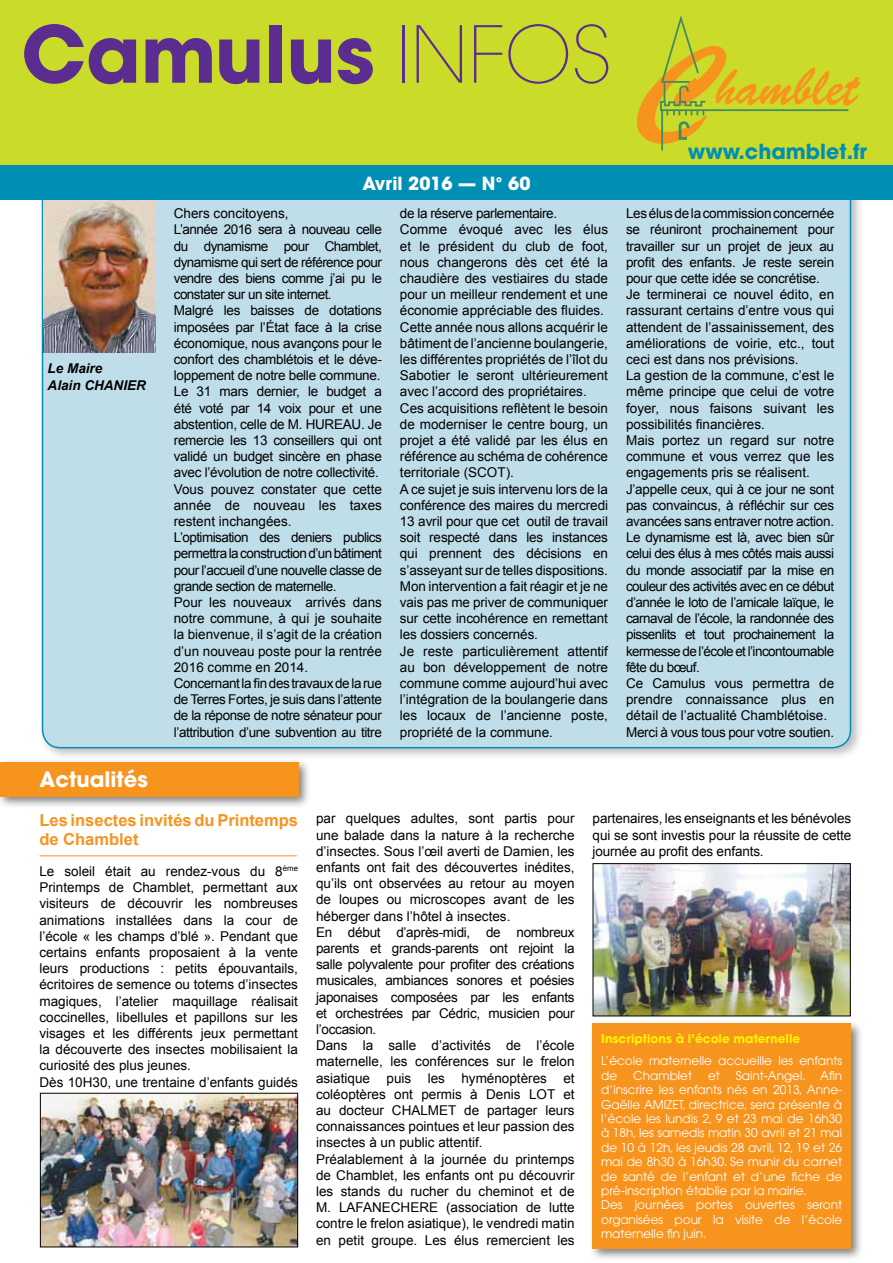
<style>
.page{position:relative;width:893px;height:1263px;background:#fff}
.page>*{position:absolute;margin:0;border:0;box-sizing:border-box;transform-origin:0 0}
.t1{font:700 77.85px "Avant Garde";color:#5c2d91}
.t2{font:53.25px "Brush Script Std";color:#f7941e;scale:.89 1}
.t3{font:700 21px "Avant Garde";color:#fff}
.t4{font:700 20.55px "Avant Garde";color:#008fb4}
.t5{font:700 18px "Avant Garde";color:#fff}
.t6{font:700 16.5px/19.8px "Arial";color:#f7941e}
.t7{font:13.5px/16.2px "Arial";color:#000}
.t8{font:13.5px/16.2px "Arial";letter-spacing:-.02em;color:#000}
.t9{font:italic 700 13.5px/16.2px "Arial";color:#000}
.t10{font:12px/14.4px "Avant Garde";color:#fff}
.t11{font:700 12px "Avant Garde";color:#fff200}
.s1{font-weight:200}
</style>
<div class="page">
<div style="left:38px;top:149px;width:826px;height:612px;background:#000;opacity:.25"></div>
<div style="left:43px;top:153px;width:807px;height:595px;background:#c0dee9;border-radius:18px"></div>
<img style="left:43px;top:199px;width:113px;height:153px">
<div style="left:0;top:0;width:893px;height:166px;background:#cbdb2a"></div>
<div style="left:0;top:165px;width:893px;height:34px;background:#008fb4"></div>
<svg style="left:637px;top:15px;width:212px;height:136px"></svg>
<div style="left:0;top:758px;width:311px;height:51px;background:#000;opacity:.5"></div>
<div style="left:0;top:762px;width:298px;height:34px;background:#f7941e"></div>
<hr style="left:39px;top:855px;width:258px;height:1px;background:#f7941e">
<img style="left:42px;top:1095px;width:254px;height:150px">
<div style="left:40px;top:1093px;width:258px;height:154px;border:1px solid #000"></div>
<img style="left:595px;top:865px;width:254px;height:149px">
<div style="left:593px;top:863px;width:258px;height:153px;border:1px solid #000"></div>
<div style="left:589px;top:1020px;width:274px;height:241px;background:#000;opacity:.5"></div>
<div style="left:593px;top:1023px;width:258px;height:225px;background:#f7941e"></div>
<h1 class="t1" style="left:21px;top:4px;width:592px">Camulus <span class="s1">INFOS</span></h1>
<h3 class="t5" style="left:362px;top:172px;width:170px">Avril 2016 — N° 60</h3>
<h2 class="t2" style="left:717px;top:57px;width:160px">hamblet</h2>
<h3 class="t4" style="left:688px;top:138px;width:181px">www.chamblet.fr</h3>
<p class="t9" style="left:48px;top:361px;width:100px">Le Maire<br>Alain CHANIER</p>
<h3 class="t3" style="left:39px;top:765px;width:110px">Actualités</h3>
<p class="t8" style="left:174px;top:205px;width:210px">Chers concitoyens,<br>L’année 2016 sera à nouveau celle du dynamisme pour Chamblet, dynamisme qui sert de référence pour vendre des biens comme j’ai pu le constater sur un site internet.<br>Malgré les baisses de dotations imposées par l’État face à la crise économique, nous avançons pour le confort des chamblétois et le déve&shy;loppement de notre belle commune.<br>Le 31 mars dernier, le budget a été voté par 14 voix pour et une abstention, celle de M. HUREAU. Je remercie les 13 conseillers qui ont validé un budget sincère en phase avec l’évolution de notre collectivité.<br>Vous pouvez constater que cette année de nouveau les taxes restent inchangées.<br>L’optimisation des deniers publics permettra la construction d’un bâtiment pour l’accueil d’une nouvelle classe de grande section de maternelle.<br>Pour les nouveaux arrivés dans notre commune, à qui je souhaite la bienvenue, il s’agit de la création d’un nouveau poste pour la rentrée 2016 comme en 2014.<br>Concernant la fin des travaux de la rue de Terres Fortes, je suis dans l’attente de la réponse de notre sénateur pour l’attribution d’une subvention au titre</p>
<p class="t7" style="left:400px;top:205px;width:210px">de la réserve parlementaire.<br>Comme évoqué avec les élus et le président du club de foot, nous changerons dès cet été la chaudière des vestiaires du stade pour un meilleur rendement et une économie appréciable des fluides.<br>Cette année nous allons acquérir le bâtiment de l’ancienne boulangerie, les différentes propriétés de l’îlot du Sabotier le seront ultérieurement avec l’accord des propriétaires.<br>Ces acquisitions reflètent le besoin de moderniser le centre bourg, un projet a été validé par les élus en référence au schéma de cohérence territoriale (SCOT).<br>A ce sujet je suis intervenu lors de la conférence des maires du mercredi 13 avril pour que cet outil de travail soit respecté dans les instances qui prennent des décisions en s’asseyant sur de telles dispositions.<br>Mon intervention a fait réagir et je ne vais pas me priver de communiquer sur cette incohérence en remettant les dossiers concernés.<br>Je reste particulièrement attentif au bon développement de notre commune comme aujourd’hui avec l’intégration de la boulangerie dans les locaux de l’ancienne poste, propriété de la commune.</p>
<p class="t8" style="left:626px;top:205px;width:210px">Les élus de la commission concernée se réuniront prochainement pour travailler sur un projet de jeux au profit des enfants. Je reste serein pour que cette idée se concrétise.<br>Je terminerai ce nouvel édito, en rassurant certains d’entre vous qui attendent de l’assainissement, des améliorations de voirie, etc., tout ceci est dans nos prévisions.<br>La gestion de la commune, c’est le même principe que celui de votre foyer, nous faisons suivant les possibilités financières.<br>Mais portez un regard sur notre commune et vous verrez que les engagements pris se réalisent.<br>J’appelle ceux, qui à ce jour ne sont pas convaincus, à réfléchir sur ces avancées sans entraver notre action.<br>Le dynamisme est là, avec bien sûr celui des élus à mes côtés mais aussi du monde associatif par la mise en couleur des activités avec en ce début d’année le loto de l’amicale laïque, le carnaval de l’école, la randonnée des pissenlits et tout prochainement la kermesse de l’école et l’incontournable fête du bœuf.<br>Ce Camulus vous permettra de prendre connaissance plus en détail de l’actualité Chamblétoise.<br>Merci à vous tous pour votre soutien.</p>
<p class="t6" style="left:39px;top:810px;width:260px">Les insectes invités du Printemps de Chamblet</p>
<p class="t7" style="left:39px;top:863px;width:260px">Le soleil était au rendez-vous du 8<sup>ème </sup>Printemps de Chamblet, permettant aux visiteurs de découvrir les nombreuses animations installées dans la cour de l’école « les champs d’blé ». Pendant que certains enfants proposaient à la vente leurs productions : petits épouvantails, écritoires de semence ou totems d’insectes magiques, l’atelier maquillage réalisait coccinelles, libellules et papillons sur les visages et les différents jeux permettant la découverte des insectes mobilisaient la curiosité des plus jeunes.<br>Dès 10H30, une trentaine d’enfants guidés</p>
<p class="t7" style="left:316px;top:811px;width:260px">par quelques adultes, sont partis pour une balade dans la nature à la recherche d’insectes. Sous l’œil averti de Damien, les enfants ont fait des découvertes inédites, qu’ils ont observées au retour au moyen de loupes ou microscopes avant de les héberger dans l’hôtel à insectes.<br>En début d’après-midi, de nombreux parents et grands-parents ont rejoint la salle polyvalente pour profiter des créations musicales, ambiances sonores et poésies japonaises composées par les enfants et orchestrées par Cédric, musicien pour l’occasion.<br>Dans la salle d’activités de l’école maternelle, les conférences sur le frelon asiatique puis les hyménoptères et coléoptères ont permis à Denis LOT et au docteur CHALMET de partager leurs connaissances pointues et leur passion des insectes à un public attentif.<br>Préalablement à la journée du printemps de Chamblet, les enfants ont pu découvrir les stands du rucher du cheminot et de M. LAFANECHERE (association de lutte contre le frelon asiatique), le vendredi matin en petit groupe. Les élus remercient les</p>
<p class="t7" style="left:593px;top:811px;width:260px;text-align:justify">partenaires, les enseignants et les bénévoles qui se sont investis pour la réussite de cette journée au profit des enfants.</p>
<p class="t11" style="left:601px;top:1031px;width:201px">Inscriptions à l’école maternelle</p>
<p class="t10" style="left:601px;top:1054px;width:243px">L’école maternelle accueille les enfants de</p>
<p class="t10" style="left:601px;top:1068px;width:243px;text-indent:135px">Saint-Angel. Afin d’inscrire les enfants nés en 2013, Anne-Gaëlle AMIZET, directrice, sera présente à l’école les lundis 2, 9 et 23 mai de 16h30 à 18h, les samedis matin 30 avril et 21 mai de 10 à 12h, les jeudis 28 avril, 12, 19 et 26 mai de 8h30 à 16h30. Se munir du carnet de santé de l’enfant et d’une fiche de pré-inscription établie par la mairie.<br>Des journées portes ouvertes seront organisées pour la visite de l’école maternelle fin juin.</p>
<p class="t10" style="left:633px;top:1068px;width:60px">Chamblet</p>
<p class="t10" style="left:708px;top:1068px;width:13px">et</p>
</div>
